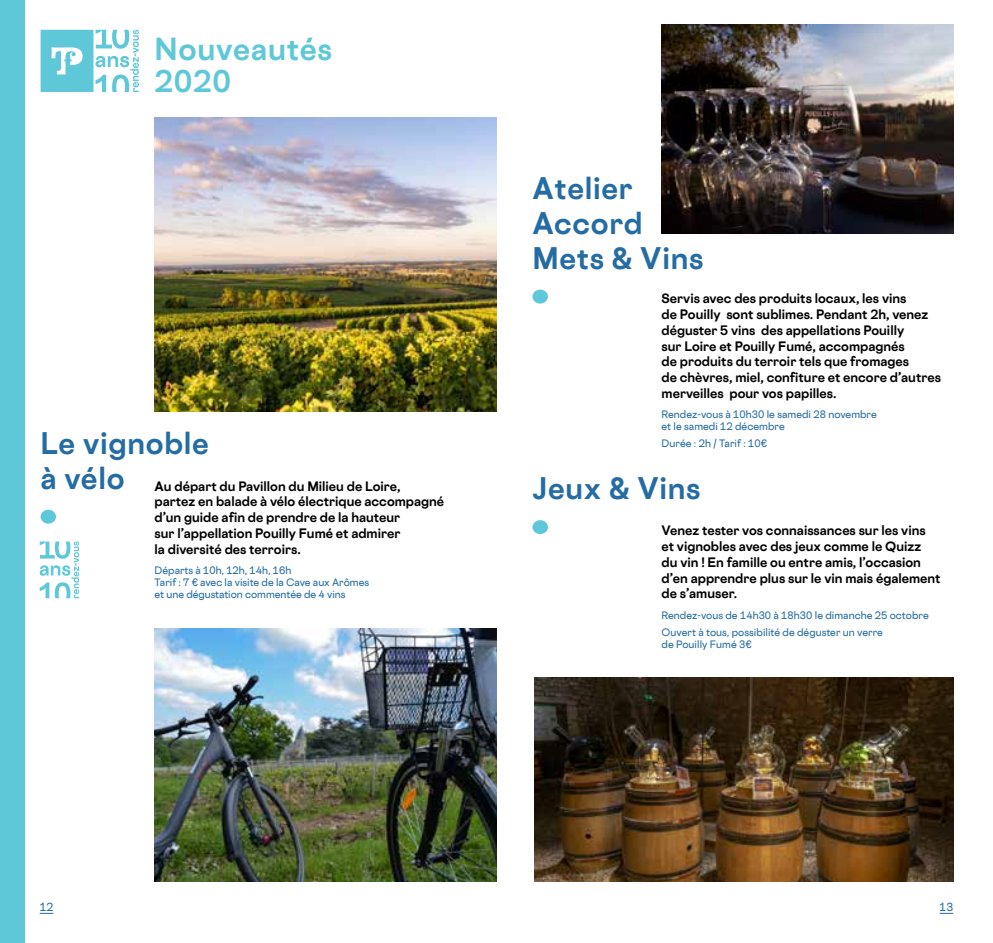
<style>
.page{position:relative;width:993px;height:943px;background:#fff}
.page>*{position:absolute;margin:0;border:0;box-sizing:border-box;transform-origin:0 0}
.t1{font:700 28.53px/32.2px "Cosmica";letter-spacing:.025em;color:#5fc8d8}
.t2{font:700 28px/35px "Cosmica";letter-spacing:.025em;color:#256ca4}
.t3{font:700 12.25px/15.8px "Cosmica";color:#000}
.t4{font:500 10.5px "Cosmica";color:#256ca4}
.t5{font:500 9.62px/12.2px "Cosmica";letter-spacing:.005em;color:#256ca4}
</style>
<div class="page">
<svg style="left:40px;top:912px;width:13px;height:1px"></svg>
<svg style="left:939px;top:912px;width:13px;height:1px"></svg>
<div style="left:41px;top:509px;width:15px;height:14px;background:#5fc8d8;border-radius:50%"></div>
<img style="left:154px;top:628px;width:342px;height:253px">
<img style="left:154px;top:117px;width:342px;height:294px">
<div style="left:0;top:0;width:25px;height:943px;background:#5fc8d8"></div>
<div style="left:532px;top:289px;width:15px;height:14px;background:#5fc8d8;border-radius:50%"></div>
<img style="left:661px;top:25px;width:291px;height:208px">
<div style="left:532px;top:520px;width:15px;height:14px;background:#5fc8d8;border-radius:50%"></div>
<img style="left:535px;top:678px;width:417px;height:203px">
<svg style="left:40px;top:541px;width:39px;height:57px"></svg>
<svg style="left:41px;top:30px;width:98px;height:62px"></svg>
<h1 class="t1" style="left:154px;top:33px;width:179px">Nouveautés<br>2020</h1>
<h2 class="t2" style="left:41px;top:425px;width:170px">Le vignoble à vélo</h2>
<p class="t3" style="left:154px;top:478px;width:291px">Au départ du Pavillon du Milieu de Loire, partez en balade à vélo électrique accompagné d’un guide afin de prendre de la hauteur<br>sur l’appellation Pouilly Fumé et admirer<br>la diversité des terroirs.</p>
<p class="t5" style="left:154px;top:564px;width:216px">Départs à 10h, 12h, 14h, 16h<br>Tarif : 7 € avec la visite de la Cave aux Arômes et une dégustation commentée de 4 vins</p>
<h2 class="t2" style="left:532px;top:170px;width:172px">Atelier<br>Accord<br>Mets &amp; Vins</h2>
<p class="t3" style="left:661px;top:290px;width:281px">Servis avec des produits locaux, les vins<br>de Pouilly sont sublimes. Pendant 2h, venez déguster 5 vins des appellations Pouilly<br>sur Loire et Pouilly Fumé, accompagnés<br>de produits du terroir tels que fromages<br>de chèvres, miel, confiture et encore d’autres merveilles pour vos papilles.</p>
<p class="t5" style="left:661px;top:408px;width:217px">Rendez-vous à 10h30 le samedi 28 novembre et le samedi 12 décembre</p>
<p class="t5" style="left:661px;top:437px;width:107px">Durée : 2h / Tarif : 10€</p>
<h2 class="t2" style="left:532px;top:471px;width:169px">Jeux &amp; Vins</h2>
<p class="t3" style="left:661px;top:522px;width:280px">Venez tester vos connaissances sur les vins et vignobles avec des jeux comme le Quizz<br>du vin ! En famille ou entre amis, l’occasion d’en apprendre plus sur le vin mais également de s’amuser.</p>
<p class="t5" style="left:661px;top:606px;width:268px;line-height:17.2px">Rendez-vous de 14h30 à 18h30 le dimanche 25 octobre<br>Ouvert à tous, possibilité de déguster un verre</p>
<p class="t5" style="left:661px;top:638px;width:92px">de Pouilly Fumé 3€</p>
<p class="t4" style="left:40px;top:900px;width:15px">12</p>
<p class="t4" style="left:939px;top:900px;width:15px">13</p>
</div>
